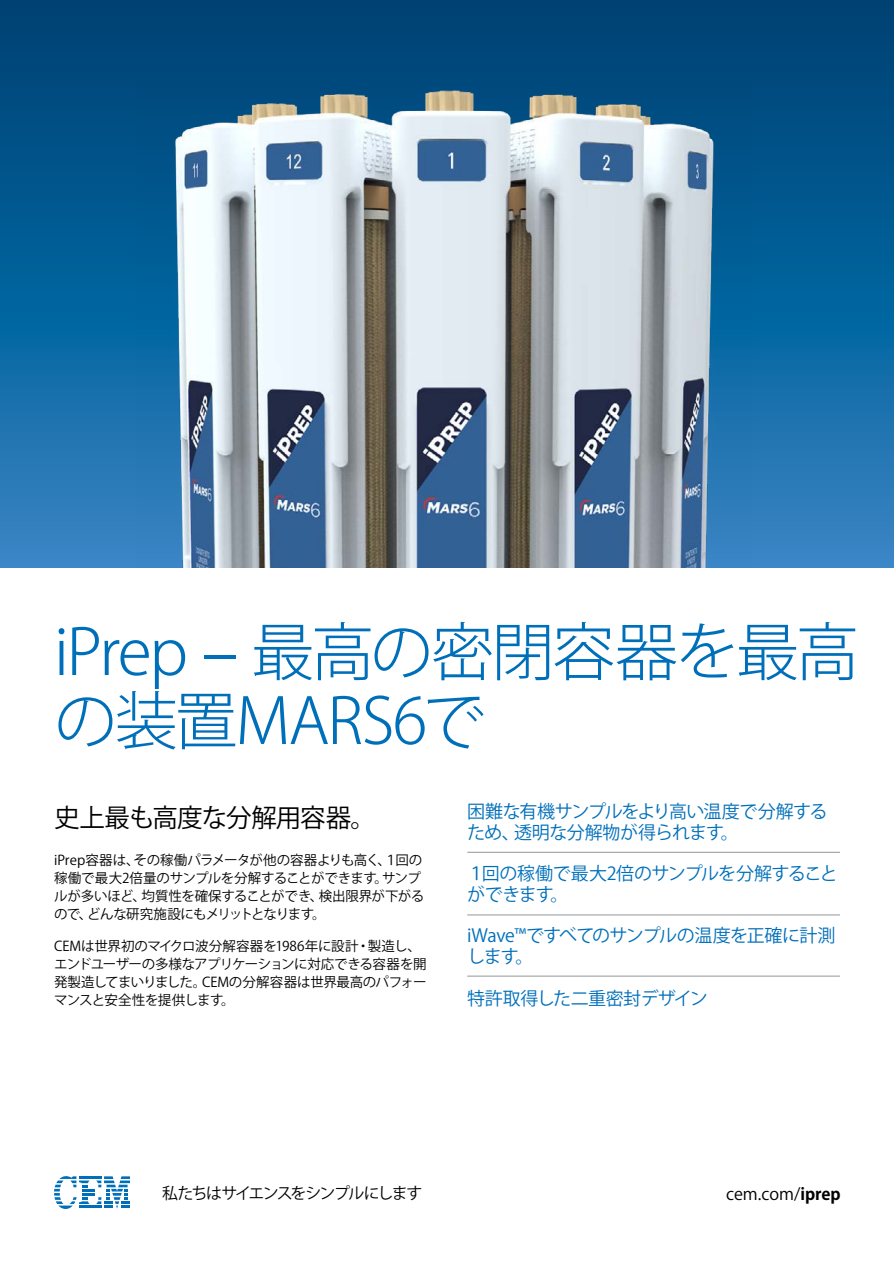
<style>
.page{position:relative;width:894px;height:1263px;background:#fff}
.page>*{position:absolute;margin:0;border:0;box-sizing:border-box;transform-origin:0 0}
.Flyer_Headline{font:300 63px/69px "Koz Go Pro";letter-spacing:-.04em;color:#006fba}
.Subhead{font:25.5px "Koz Go Pro";letter-spacing:-.035em;color:#000}
.Paragraph_Bullets{font:18px/21px "Koz Go Pro";letter-spacing:-.035em;color:#006fba}
.Paragraph_Copy{font:18px/21px "Koz Go Pro";letter-spacing:-.035em;color:#006fba}
.t1{font:16.5px "Koz Go Pro";color:#000}
.t2{font:15.9px "Koz Go Pro";letter-spacing:-.095em;color:#000}
.Paragraph_Copy-2{font:13.5px/18px "Koz Go Pro";letter-spacing:-.025em;color:#000}
.s1{font-weight:700}
</style>
<div class="page">
<hr style="left:467px;top:852px;width:372px;height:1px;background:#939598">
<hr style="left:467px;top:914px;width:372px;height:1px;background:#939598">
<hr style="left:467px;top:975px;width:372px;height:1px;background:#939598">
<svg style="left:54px;top:1176px;width:76px;height:33px"></svg>
<svg style="left:0;top:0;width:893px;height:567px;background:#0b5b92"></svg>
<img style="left:137px;top:81px;width:615px;height:486px">
<p class="Flyer_Headline" style="left:54px;top:618px;width:806px">iPrep – 最高の密閉容器を最高の装置MARS6で</p>
<p class="Subhead" style="left:54px;top:801px;width:323px">史上最も高度な分解用容器。</p>
<p class="Paragraph_Copy-2" style="left:54px;top:851px;width:371px">iPrep容器は、その稼働パラメータが他の容器よりも高く、１回の稼働で最大2倍量のサンプルを分解することができます。サンプルが多いほど、均質性を確保することができ、検出限界が下がるので、どんな研究施設にもメリットとなります。</p>
<p class="Paragraph_Copy-2" style="left:54px;top:937px;width:374px">CEMは世界初のマイクロ波分解容器を1986年に設計・製造し、エンドユーザーの多様なアプリケーションに対応できる容器を開発製造してまいりました。CEMの分解容器は世界最高のパフォーマンスと安全性を提供します。</p>
<p class="Paragraph_Copy" style="left:467px;top:801px;width:361px">困難な有機サンプルをより高い温度で分解するため、透明な分解物が得られます。</p>
<p class="Paragraph_Bullets" style="left:467px;top:863px;width:372px">１回の稼働で最大2倍のサンプルを分解することができます。</p>
<p class="Paragraph_Bullets" style="left:467px;top:925px;width:370px">iWave™ですべてのサンプルの温度を正確に計測します。</p>
<p class="Paragraph_Bullets" style="left:467px;top:988px;width:242px">特許取得した二重密封デザイン</p>
<p class="t2" style="left:162px;top:1183px;width:262px">私たちはサイエンスをシンプルにします</p>
<p class="t1" style="left:725px;top:1182px;width:116px">cem.com/<span class="s1">iprep</span></p>
</div>
